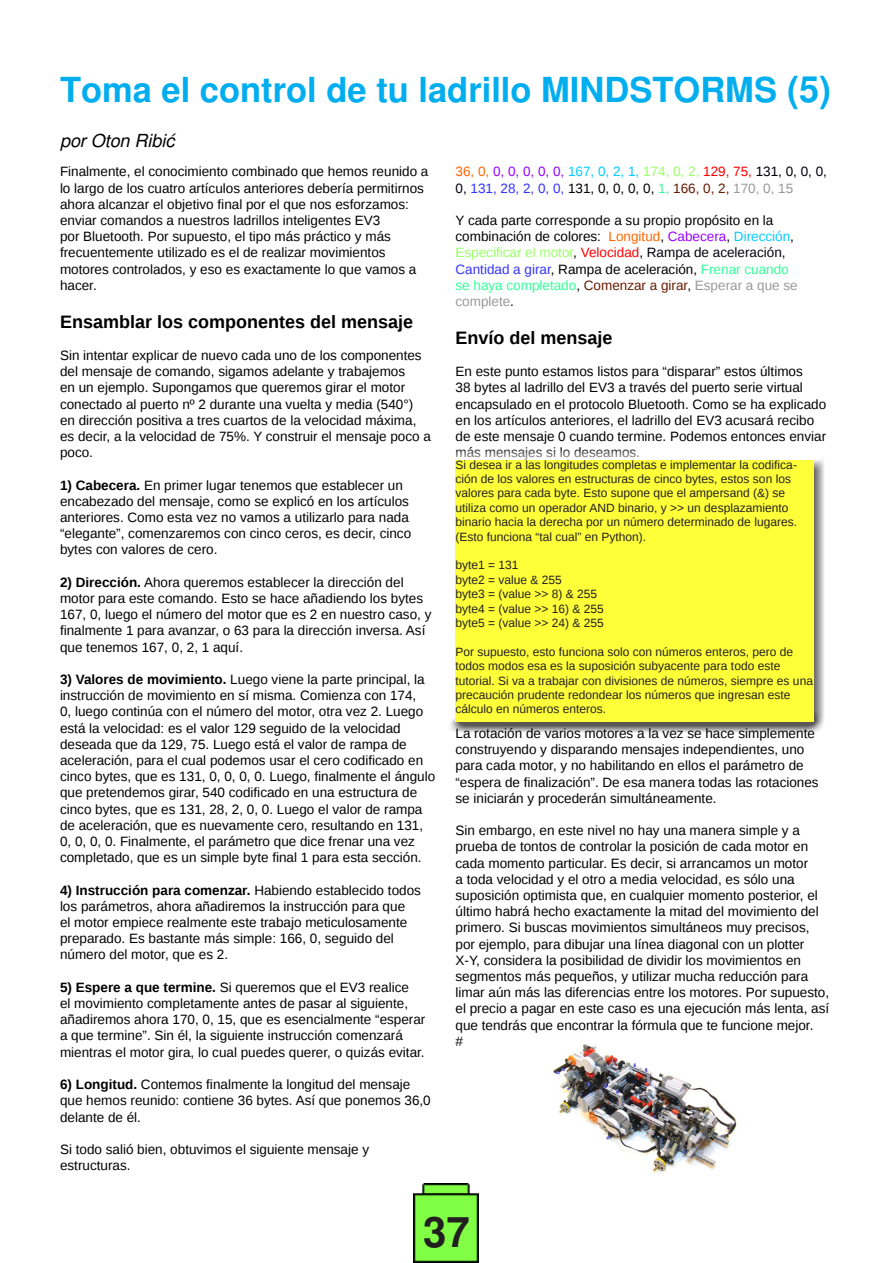
<style>
.page{position:relative;width:893px;height:1263px;background:#fff}
.page>*{position:absolute;margin:0;border:0;box-sizing:border-box;transform-origin:0 0}
.t1{font:700 42px "Free Sans";color:#231f20}
.t2{font:700 34.5px "Free Sans";color:#00aeef}
.t3{font:700 18px "Liberation Sans";color:#000}
.t4{font:italic 18px "Free Sans";color:#000}
.t5{font:13.5px/16.2px "Liberation Sans";color:#000}
.t6{font:13.5px/16.2px "Liberation Sans";color:#33f}
.t7{font:12px/14.4px "Liberation Sans";color:#231f20}
.s1{font-size:36px}
.s2{font-weight:700}
.s3{color:#f60}
.s4{color:#90f}
.s5{color:#0cf}
.s6{color:#9f6}
.s7{color:#f00}
.s8{color:#00000a}
.s9{color:#000}
.s10{color:#3f9}
.s11{color:#661900}
.s12{color:#999}
.s13{color:#33f}
</style>
<div class="page">
<div style="left:447px;top:453px;width:378px;height:280px;background:#231f20;opacity:.75"></div>
<div style="left:455px;top:460px;width:359px;height:262px;background:#ffff39"></div>
<img style="left:553px;top:1044px;width:184px;height:129px">
<img style="left:413px;top:1183px;width:66px;height:80px">
<h2 class="t2" style="left:60px;top:62px;width:772px">Toma el control de tu ladrillo MINDSTORMS <span class="s1">(5)</span></h2>
<h3 class="t4" style="left:60px;top:129px;width:116px">por Oton Ribić</h3>
<p class="t5" style="left:60px;top:164px;width:370px">Finalmente, el conocimiento combinado que hemos reunido a lo largo de los cuatro artículos anteriores debería permitirnos ahora alcanzar el objetivo final por el que nos esforzamos: enviar comandos a nuestros ladrillos inteligentes EV3<br>por Bluetooth. Por supuesto, el tipo más práctico y más frecuentemente utilizado es el de realizar movimientos motores controlados, y eso es exactamente lo que vamos a hacer.</p>
<h3 class="t3" style="left:60px;top:311px;width:355px">Ensamblar los componentes del mensaje</h3>
<p class="t5" style="left:60px;top:347px;width:372px">Sin intentar explicar de nuevo cada uno de los componentes del mensaje de comando, sigamos adelante y trabajemos<br>en un ejemplo. Supongamos que queremos girar el motor conectado al puerto nº 2 durante una vuelta y media (540°) en dirección positiva a tres cuartos de la velocidad máxima, es decir, a la velocidad de 75%. Y construir el mensaje poco a poco.</p>
<p class="t5" style="left:60px;top:477px;width:353px"><span class="s2">1) Cabecera.</span> En primer lugar tenemos que establecer un encabezado del mensaje, como se explicó en los artículos anteriores. Como esta vez no vamos a utilizarlo para nada “elegante”, comenzaremos con cinco ceros, es decir, cinco bytes con valores de cero.</p>
<p class="t5" style="left:60px;top:574px;width:373px"><span class="s2">2) Dirección.</span> Ahora queremos establecer la dirección del motor para este comando. Esto se hace añadiendo los bytes 167, 0, luego el número del motor que es 2 en nuestro caso, y finalmente 1 para avanzar, o 63 para la dirección inversa. Así que tenemos 167, 0, 2, 1 aquí.</p>
<p class="t5" style="left:60px;top:671px;width:377px"><span class="s2">3) Valores de movimiento.</span> Luego viene la parte principal, la instrucción de movimiento en sí misma. Comienza con 174,<br>0, luego continúa con el número del motor, otra vez 2. Luego está la velocidad: es el valor 129 seguido de la velocidad deseada que da 129, 75. Luego está el valor de rampa de aceleración, para el cual podemos usar el cero codificado en cinco bytes, que es 131, 0, 0, 0, 0. Luego, finalmente el ángulo que pretendemos girar, 540 codificado en una estructura de cinco bytes, que es 131, 28, 2, 0, 0. Luego el valor de rampa de aceleración, que es nuevamente cero, resultando en 131, 0, 0, 0, 0. Finalmente, el parámetro que dice frenar una vez completado, que es un simple byte final 1 para esta sección.</p>
<p class="t5" style="left:60px;top:882px;width:362px"><span class="s2">4) Instrucción para comenzar.</span> Habiendo establecido todos los parámetros, ahora añadiremos la instrucción para que<br>el motor empiece realmente este trabajo meticulosamente preparado. Es bastante más simple: 166, 0, seguido del número del motor, que es 2.</p>
<p class="t5" style="left:60px;top:979px;width:367px"><span class="s2">5) Espere a que termine.</span> Si queremos que el EV3 realice<br>el movimiento completamente antes de pasar al siguiente, añadiremos ahora 170, 0, 15, que es esencialmente “esperar a que termine”. Sin él, la siguiente instrucción comenzará mientras el motor gira, lo cual puedes querer, o quizás evitar.</p>
<p class="t5" style="left:60px;top:1076px;width:372px"><span class="s2">6) Longitud.</span> Contemos finalmente la longitud del mensaje que hemos reunido: contiene 36 bytes. Así que ponemos 36,0 delante de él.</p>
<p class="t5" style="left:60px;top:1141px;width:311px">Si todo salió bien, obtuvimos el siguiente mensaje y estructuras.</p>
<p class="t6" style="left:455px;top:164px;width:373px"><span class="s3">36, 0,</span> <span class="s4">0, 0, 0, 0, 0,</span> <span class="s5">167, 0, 2, 1,</span> <span class="s6">174, 0, 2,</span> <span class="s7">129, 75,</span> <span class="s8">131, 0, 0, 0,<br>0,</span> 131, 28, 2, 0, 0, <span class="s9">131, 0, 0, 0, 0,</span> <span class="s10">1,</span> <span class="s11">166, 0, 2,</span> <span class="s12">170, 0, 15</span></p>
<p class="t5" style="left:455px;top:212px;width:344px">Y cada parte corresponde a su propio propósito en la combinación de colores: <span class="s3">Longitud</span>, <span class="s4">Cabecera</span>, <span class="s5">Dirección</span>, <span class="s6">Especificar el motor</span>, <span class="s7">Velocidad</span>, <span class="s8">Rampa de aceleración</span>, <span class="s13">Cantidad a girar</span>, Rampa de aceleración, <span class="s10">Frenar cuando se haya completado</span>, <span class="s11">Comenzar a girar</span>, <span class="s12">Esperar a que se complete</span>.</p>
<h3 class="t3" style="left:455px;top:327px;width:159px">Envío del mensaje</h3>
<p class="t5" style="left:455px;top:363px;width:372px">En este punto estamos listos para “disparar” estos últimos<br>38 bytes al ladrillo del EV3 a través del puerto serie virtual encapsulado en el protocolo Bluetooth. Como se ha explicado en los artículos anteriores, el ladrillo del EV3 acusará recibo de este mensaje 0 cuando termine. Podemos entonces enviar más mensajes si lo deseamos.</p>
<p class="t7" style="left:455px;top:457px;width:343px">Si desea ir a las longitudes completas e implementar la codifica&shy;ción de los valores en estructuras de cinco bytes, estos son los valores para cada byte. Esto supone que el ampersand (&amp;) se utiliza como un operador AND binario, y &gt;&gt; un desplazamiento binario hacia la derecha por un número determinado de lugares. (Esto funciona “tal cual” en Python).</p>
<p class="t7" style="left:455px;top:558px;width:150px">byte1 = 131<br>byte2 = value &amp; 255<br>byte3 = (value &gt;&gt; 8) &amp; 255 byte4 = (value &gt;&gt; 16) &amp; 255 byte5 = (value &gt;&gt; 24) &amp; 255</p>
<p class="t7" style="left:455px;top:644px;width:359px">Por supuesto, esto funciona solo con números enteros, pero de todos modos esa es la suposición subyacente para todo este tutorial. Si va a trabajar con divisiones de números, siempre es una precaución prudente redondear los números que ingresan este cálculo en números enteros.</p>
<p class="t5" style="left:455px;top:725px;width:365px">La rotación de varios motores a la vez se hace simplemente construyendo y disparando mensajes independientes, uno para cada motor, y no habilitando en ellos el parámetro de “espera de finalización”. De esa manera todas las rotaciones se iniciarán y procederán simultáneamente.</p>
<p class="t5" style="left:455px;top:822px;width:375px">Sin embargo, en este nivel no hay una manera simple y a prueba de tontos de controlar la posición de cada motor en cada momento particular. Es decir, si arrancamos un motor<br>a toda velocidad y el otro a media velocidad, es sólo una suposición optimista que, en cualquier momento posterior, el último habrá hecho exactamente la mitad del movimiento del primero. Si buscas movimientos simultáneos muy precisos, por ejemplo, para dibujar una línea diagonal con un plotter X-Y, considera la posibilidad de dividir los movimientos en segmentos más pequeños, y utilizar mucha reducción para limar aún más las diferencias entre los motores. Por supuesto, el precio a pagar en este caso es una ejecución más lenta, así que tendrás que encontrar la fórmula que te funcione mejor.<br>#</p>
<h1 class="t1" style="left:423px;top:1199px;width:48px">37</h1>
</div>
